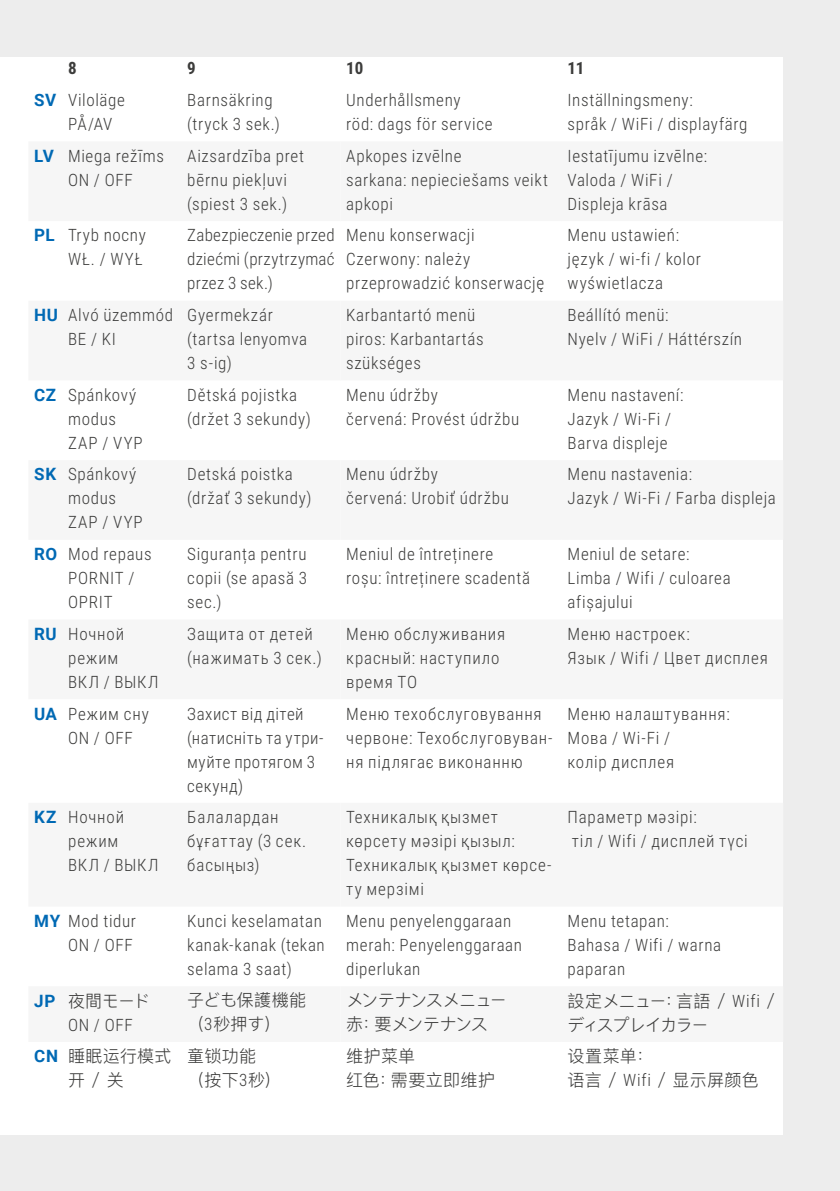
<style>
.page{position:relative;width:840px;height:1191px;background:#fff}
.page>*{position:absolute;margin:0;border:0;box-sizing:border-box;transform-origin:0 0}
.t1{font:300 17px/24px "Roboto Condensed";letter-spacing:.04em;color:#3c3c3b}
.t2{font:300 17px/24px "Ping Fang SC";letter-spacing:-.005em;color:#3c3c3b}
.t3{font:300 17px/24px "Ping Fang SC";letter-spacing:.02em;color:#3c3c3b}
.t4{font:300 17px/24px "Ping Fang SC";letter-spacing:-.055em;color:#3c3c3b}
.t5{font:300 17px/24px "Ping Fang SC";letter-spacing:-.06em;color:#3c3c3b}
.t6{font:700 17px "Roboto Condensed";color:#3c3c3b}
.s1{font-family:"Roboto";font-weight:700;color:#0069b4}
.s2{font-family:"Roboto Condensed"}
</style>
<div class="page">
<div style="left:0;top:0;width:839px;height:1191px;background:#ededed"></div>
<div style="left:0;top:57px;width:57px;height:1077px;background:#fff"></div>
<div style="left:57px;top:57px;width:725px;height:1077px;background:#fff"></div>
<p class="t6" style="left:68px;top:56px;width:10px">8</p>
<p class="t6" style="left:187px;top:56px;width:10px">9</p>
<p class="t6" style="left:346px;top:56px;width:19px">10</p>
<p class="t6" style="left:567px;top:56px;width:18px">11</p>
<p class="t1" style="left:68px;top:87px;width:58px;text-indent:-34px"><span class="s1">SV</span> Viloläge<br>PÅ/AV</p>
<p class="t1" style="left:187px;top:87px;width:94px">Barnsäkring (tryck 3 sek.)</p>
<p class="t1" style="left:346px;top:87px;width:148px">Underhållsmeny<br>röd: dags för service</p>
<p class="t1" style="left:567px;top:87px;width:181px">Inställningsmeny:<br>språk / WiFi / displayfärg</p>
<p class="t1" style="left:34px;top:143px;width:131px;text-align:center"><span class="s1">LV</span> Miega režīms<br>ON / OFF</p>
<p class="t1" style="left:187px;top:143px;width:118px">Aizsardzība pret bērnu piekļuvi (spiest 3 sek.)</p>
<p class="t1" style="left:346px;top:143px;width:203px">Apkopes izvēlne<br>sarkana: nepieciešams veikt apkopi</p>
<p class="t1" style="left:567px;top:143px;width:141px">Iestatījumu izvēlne:<br>Valoda / WiFi /<br>Displeja krāsa</p>
<p class="t1" style="left:34px;top:223px;width:113px;text-align:right"><span class="s1">PL</span> Tryb nocny<br>WŁ. / WYŁ</p>
<p class="t1" style="left:187px;top:223px;width:149px;text-align:justify">Zabezpieczenie przed dziećmi (przytrzymać przez 3 sek.)</p>
<p class="t1" style="left:346px;top:223px;width:199px">Menu konserwacji<br>Czerwony: należy przeprowadzić konserwację</p>
<p class="t1" style="left:567px;top:223px;width:135px">Menu ustawień: język / wi-fi / kolor wyświetlacza</p>
<p class="t1" style="left:68px;top:302px;width:106px;text-indent:-34px"><span class="s1">HU</span> Alvó üzemmód<br>BE / KI</p>
<p class="t1" style="left:187px;top:302px;width:121px">Gyermekzár (tartsa lenyomva<br>3 s-ig)</p>
<p class="t1" style="left:346px;top:302px;width:139px">Karbantartó menü piros: Karbantartás szükséges</p>
<p class="t1" style="left:567px;top:302px;width:176px">Beállító menü:<br>Nyelv / WiFi / Háttérszín</p>
<p class="t1" style="left:68px;top:382px;width:76px;text-indent:-34px"><span class="s1">CZ</span> Spánkový modus<br>ZAP / VYP</p>
<p class="t1" style="left:187px;top:382px;width:125px">Dětská pojistka (držet 3 sekundy)</p>
<p class="t1" style="left:346px;top:382px;width:174px">Menu údržby<br>červená: Provést údržbu</p>
<p class="t1" style="left:567px;top:382px;width:117px">Menu nastavení:<br>Jazyk / Wi-Fi /<br>Barva displeje</p>
<p class="t1" style="left:68px;top:462px;width:76px;text-indent:-34px"><span class="s1">SK</span> Spánkový modus<br>ZAP / VYP</p>
<p class="t1" style="left:187px;top:462px;width:126px">Detská poistka (držať 3 sekundy)</p>
<p class="t1" style="left:346px;top:462px;width:164px">Menu údržby<br>červená: Urobiť údržbu</p>
<p class="t1" style="left:567px;top:462px;width:210px">Menu nastavenia:<br>Jazyk / Wi-Fi / Farba displeja</p>
<p class="t1" style="left:68px;top:541px;width:85px;text-indent:-34px"><span class="s1">RO</span> Mod repaus<br>PORNIT /<br>OPRIT</p>
<p class="t1" style="left:187px;top:541px;width:121px;text-align:justify">Siguranța pentru copii (se apasă 3 sec.)</p>
<p class="t1" style="left:346px;top:541px;width:185px">Meniul de întreținere roșu: întreținere scadentă</p>
<p class="t1" style="left:567px;top:541px;width:165px">Meniul de setare:<br>Limba / Wifi / culoarea afișajului</p>
<p class="t1" style="left:68px;top:621px;width:92px;text-indent:-34px"><span class="s1">RU</span> Ночной режим<br>ВКЛ / ВЫКЛ</p>
<p class="t1" style="left:187px;top:621px;width:136px">Защита от детей (нажимать 3 сек.)</p>
<p class="t1" style="left:346px;top:621px;width:160px">Меню обслуживания красный: наступило время ТО</p>
<p class="t1" style="left:567px;top:621px;width:202px">Меню настроек:<br>Язык / Wifi / Цвет дисплея</p>
<p class="t1" style="left:68px;top:701px;width:82px;text-indent:-34px"><span class="s1">UA</span> Режим сну<br>ON / OFF</p>
<p class="t1" style="left:187px;top:701px;width:138px">Захист від дітей (натисніть та утри&shy;муйте протягом 3 секунд)</p>
<p class="t1" style="left:346px;top:701px;width:208px">Меню техобслуговування червоне: Техобслуговуван&shy;ня підлягає виконанню</p>
<p class="t1" style="left:567px;top:701px;width:164px">Меню налаштування:<br>Мова / Wi-Fi /<br>колір дисплея</p>
<p class="t1" style="left:68px;top:804px;width:92px;text-indent:-34px"><span class="s1">KZ</span> Ночной режим<br>ВКЛ / ВЫКЛ</p>
<p class="t1" style="left:187px;top:804px;width:120px">Балалардан бұғаттау (3 сек. басыңыз)</p>
<p class="t1" style="left:346px;top:804px;width:207px">Техникалық қызмет көрсету мәзірі қызыл:<br>Техникалық қызмет көрсе&shy;ту мерзімі</p>
<p class="t1" style="left:567px;top:804px;width:182px">Параметр мәзірі:<br>тіл / Wifi / дисплей түсі</p>
<p class="t1" style="left:34px;top:908px;width:103px;text-align:right"><span class="s1">MY</span> Mod tidur<br>ON / OFF</p>
<p class="t1" style="left:187px;top:908px;width:139px">Kunci keselamatan kanak-kanak (tekan selama 3 saat)</p>
<p class="t1" style="left:346px;top:908px;width:177px">Menu penyelenggaraan merah: Penyelenggaraan diperlukan</p>
<p class="t1" style="left:567px;top:908px;width:155px">Menu tetapan:<br>Bahasa / Wifi / warna paparan</p>
<p class="t2" style="left:34px;top:988px;width:117px"><span class="s1">JP</span> 夜間モード</p>
<p class="t1" style="left:68px;top:1012px;width:66px">ON / OFF</p>
<p class="t2" style="left:187px;top:988px;width:120px">子ども保護機能（<span class="s2">3</span>秒押す）</p>
<p class="t5" style="left:346px;top:988px;width:162px">メンテナンスメニュー赤：要メンテナンス</p>
<p class="t4" style="left:567px;top:988px;width:209px">設定メニュー：言語 / <span class="s2">Wifi</span> /ディスプレイカラー</p>
<p class="t2" style="left:68px;top:1043px;width:105px;text-indent:-34px"><span class="s1">CN</span> 睡眠运行模式开 / 关</p>
<p class="t2" style="left:187px;top:1043px;width:96px">童锁功能<br>（按下<span class="s2">3</span>秒）</p>
<p class="t3" style="left:346px;top:1043px;width:150px">维护菜单<br>红色：需要立即维护</p>
<p class="t3" style="left:567px;top:1043px;width:193px">设置菜单：<br>语言 / <span class="s2">Wifi</span> / 显示屏颜色</p>
</div>
